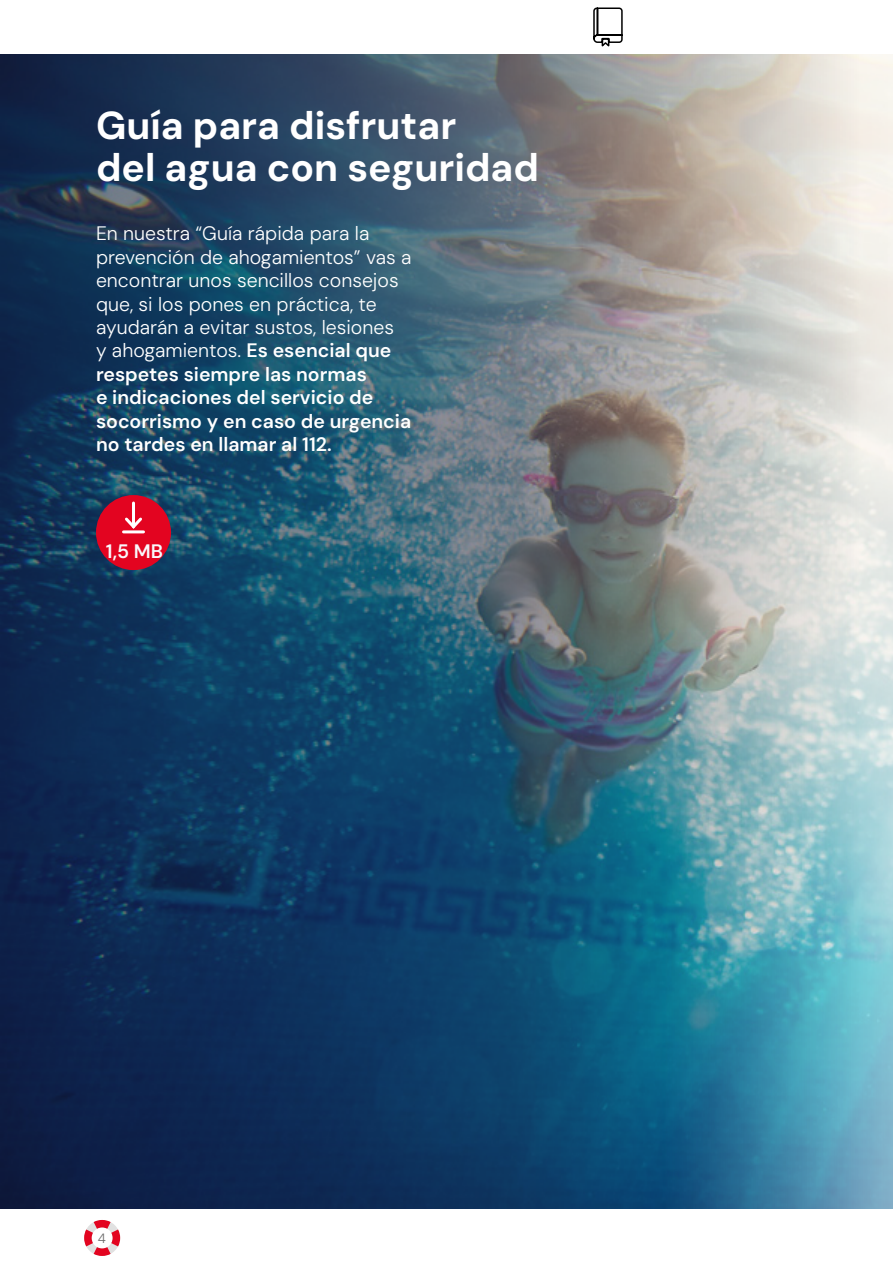
<style>
.page{position:relative;width:893px;height:1263px;background:#fff}
.page>*{position:absolute;margin:0;border:0;box-sizing:border-box;transform-origin:0 0}
.t1{font:700 39px/42px "DM Sans";color:#fff}
.t2{font:300 19.5px/23.4px "DM Sans";color:#fff}
.t3{font:600 19.5px "DM Sans";color:#f9f8fb}
.t4{font:300 13.5px "DM Sans";color:#6b6a6a}
.s1{font-weight:600}
</style>
<div class="page">
<svg style="left:84px;top:1220px;width:37px;height:36px"></svg>
<svg style="left:593px;top:7px;width:30px;height:40px"></svg>
<img style="left:0;top:54px;width:893px;height:1155px">
<div style="left:98px;top:497px;width:72px;height:72px;background:#e30420;border-radius:50%"></div>
<div style="left:96px;top:495px;width:75px;height:75px;border:3px solid #e30420;border-radius:50%"></div>
<hr style="left:132px;top:503px;width:3px;height:24px;background:#fff">
<svg style="left:122px;top:517px;width:23px;height:14px"></svg>
<hr style="left:124px;top:530px;width:19px;height:3px;background:#fff">
<p class="t1" style="left:96px;top:104px;width:444px">Guía para disfrutar<br>del agua con seguridad</p>
<p class="t2" style="left:96px;top:222px;width:317px">En nuestra “Guía rápida para la prevención de ahogamientos” vas a encontrar unos sencillos consejos que, si los pones en práctica, te ayudarán a evitar sustos, lesiones<br>y ahogamientos. <span class="s1">Es esencial que respetes siempre las normas<br>e indicaciones del servicio de socorrismo y en caso de urgencia no tardes en llamar al 112.</span></p>
<p class="t3" style="left:106px;top:539px;width:59px">1,5 MB</p>
<p class="t4" style="left:98px;top:1230px;width:10px">4</p>
</div>
